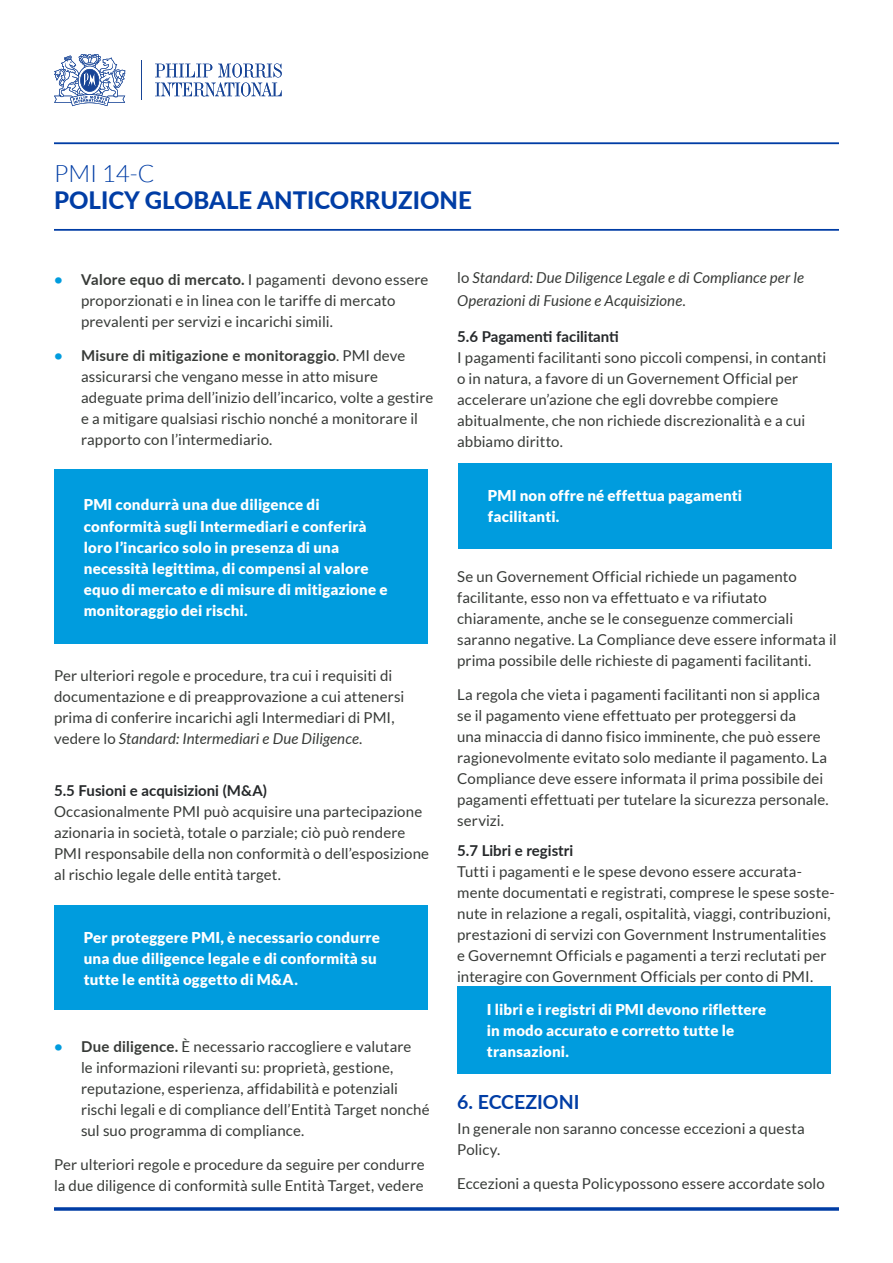
<style>
.page{position:relative;width:893px;height:1263px;background:#fff}
.page>*{position:absolute;margin:0;border:0;box-sizing:border-box;transform-origin:0 0}
.t1{font:800 24px "Lato";color:#003da5}
.t2{font:300 24px "Lato";color:#003da5}
.t3{font:700 19.5px "Lato";color:#003da5}
.t4{font:15px/21px "Lato";letter-spacing:.005em;color:#373a37}
.t5{font:900 15px/21px "Lato";letter-spacing:.01em;color:#fff}
.t6{font:italic 15px/23.2px "Lato";letter-spacing:.01em;color:#373a37}
.t7{font:700 15px "Lato";color:#25282a}
.s1{font-weight:700;color:#009cde}
.s2{font-weight:700}
.s3{font-style:italic}
.s4{font-style:normal}
</style>
<div class="page">
<div style="left:54px;top:469px;width:374px;height:175px;background:#009cde"></div>
<div style="left:54px;top:905px;width:374px;height:105px;background:#009cde"></div>
<div style="left:458px;top:463px;width:374px;height:85px;background:#009cde"></div>
<div style="left:457px;top:986px;width:374px;height:87px;background:#009cde"></div>
<hr style="left:54px;top:143px;width:785px;height:1px;background:#003da5">
<hr style="left:54px;top:229px;width:785px;height:1px;background:#003da5">
<hr style="left:54px;top:1207px;width:785px;height:3px;background:#003da5">
<hr style="left:141px;top:60px;width:1px;height:40px;background:#174496">
<svg style="left:155px;top:64px;width:127px;height:32px"></svg>
<svg style="left:54px;top:54px;width:71px;height:52px"></svg>
<h1 class="t2" style="left:54px;top:160px;width:102px">PMI 14-C</h1>
<h1 class="t1" style="left:54px;top:183px;width:419px">POLICY GLOBALE ANTICORRUZIONE</h1>
<p class="t4" style="left:81px;top:269px;width:349px;text-indent:-27px"><span class="s1">•</span> <span class="s2">Valore equo di mercato.</span> I pagamenti devono essere proporzionati e in linea con le tariffe di mercato prevalenti per servizi e incarichi simili.</p>
<p class="t4" style="left:81px;top:345px;width:354px;text-indent:-27px"><span class="s1">•</span> <span class="s2">Misure di mitigazione e monitoraggio</span>. PMI deve assicurarsi che vengano messe in atto misure adeguate prima dell’inizio dell’incarico, volte a gestire e a mitigare qualsiasi rischio nonché a monitorare il rapporto con l’intermediario.</p>
<p class="t5" style="left:84px;top:494px;width:305px">PMI condurrà una due diligence di conformità sugli Intermediari e conferirà loro l’incarico solo in presenza di una necessità legittima, di compensi al valore equo di mercato e di misure di mitigazione e monitoraggio dei rischi.</p>
<p class="t4" style="left:54px;top:665px;width:352px">Per ulteriori regole e procedure, tra cui i requisiti di documentazione e di preapprovazione a cui attenersi prima di conferire incarichi agli Intermediari di PMI, vedere lo <span class="s3">Standard: Intermediari e Due Diligence</span>.</p>
<p class="t7" style="left:54px;top:779px;width:214px">5.5 Fusioni e acquisizioni (M&amp;A)</p>
<p class="t4" style="left:54px;top:801px;width:377px">Occasionalmente PMI può acquisire una partecipazione azionaria in società, totale o parziale; ciò può rendere PMI responsabile della non conformità o dell’esposizione al rischio legale delle entità target.</p>
<p class="t5" style="left:84px;top:926px;width:298px">Per proteggere PMI, è necessario condurre una due diligence legale e di conformità su tutte le entità oggetto di M&amp;A.</p>
<p class="t4" style="left:81px;top:1036px;width:350px;text-indent:-27px"><span class="s1">•</span> <span class="s2">Due diligence.</span> È necessario raccogliere e valutare<br>le informazioni rilevanti su: proprietà, gestione, reputazione, esperienza, affidabilità e potenziali rischi legali e di compliance dell’Entità Target nonché sul suo programma di compliance.</p>
<p class="t4" style="left:54px;top:1154px;width:372px">Per ulteriori regole e procedure da seguire per condurre la due diligence di conformità sulle Entità Target, vedere</p>
<p class="t6" style="left:457px;top:266px;width:348px"><span class="s4">lo</span> Standard: Due Diligence Legale e di Compliance per le<br>Operazioni di Fusione e Acquisizione<span class="s4">.</span></p>
<p class="t7" style="left:457px;top:325px;width:163px">5.6 Pagamenti facilitanti</p>
<p class="t4" style="left:457px;top:347px;width:371px">I pagamenti facilitanti sono piccoli compensi, in contanti o in natura, a favore di un Governement Official per accelerare un’azione che egli dovrebbe compiere abitualmente, che non richiede discrezionalità e a cui abbiamo diritto.</p>
<p class="t5" style="left:488px;top:485px;width:256px">PMI non offre né effettua pagamenti facilitanti.</p>
<p class="t4" style="left:457px;top:566px;width:381px">Se un Governement Official richiede un pagamento facilitante, esso non va effettuato e va rifiutato chiaramente, anche se le conseguenze commerciali saranno negative. La Compliance deve essere informata il prima possibile delle richieste di pagamenti facilitanti.</p>
<p class="t4" style="left:457px;top:684px;width:373px">La regola che vieta i pagamenti facilitanti non si applica se il pagamento viene effettuato per proteggersi da<br>una minaccia di danno fisico imminente, che può essere ragionevolmente evitato solo mediante il pagamento. La Compliance deve essere informata il prima possibile dei pagamenti effettuati per tutelare la sicurezza personale. servizi.</p>
<p class="t7" style="left:457px;top:840px;width:118px">5.7 Libri e registri</p>
<p class="t4" style="left:457px;top:861px;width:379px">Tutti i pagamenti e le spese devono essere accurata&shy;mente documentati e registrati, comprese le spese soste&shy;nute in relazione a regali, ospitalità, viaggi, contribuzioni, prestazioni di servizi con Government Instrumentalities e Governemnt Officials e pagamenti a terzi reclutati per interagire con Government Officials per conto di PMI.</p>
<p class="t5" style="left:487px;top:998px;width:281px">I libri e i registri di PMI devono riflettere in modo accurato e corretto tutte le transazioni.</p>
<h2 class="t3" style="left:457px;top:1088px;width:124px">6. ECCEZIONI</h2>
<p class="t4" style="left:457px;top:1118px;width:349px">In generale non saranno concesse eccezioni a questa<br>Policy.</p>
<p class="t4" style="left:457px;top:1173px;width:369px">Eccezioni a questa Policypossono essere accordate solo</p>
</div>
